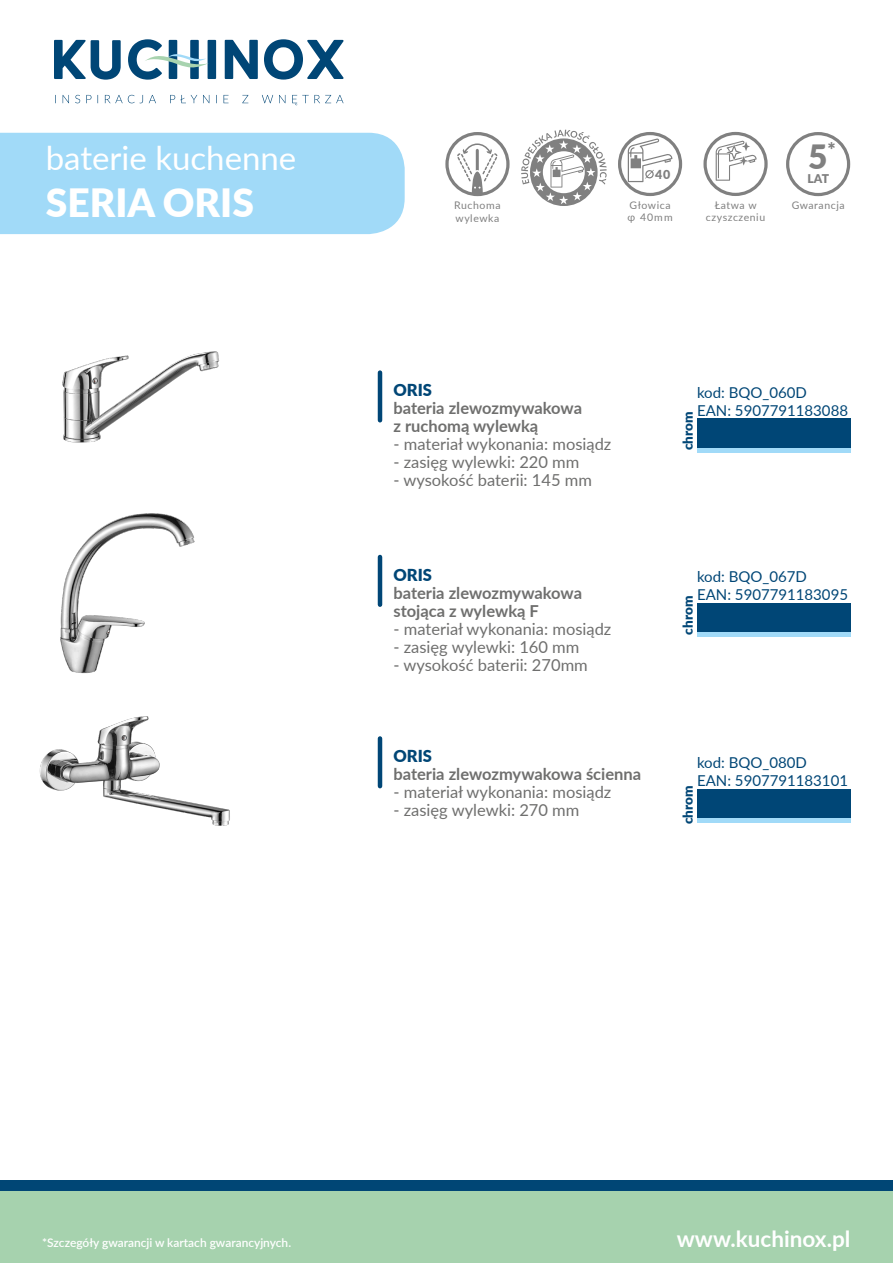
<style>
.page{position:relative;width:893px;height:1263px;background:#fff}
.page>*{position:absolute;margin:0;border:0;box-sizing:border-box;transform-origin:0 0}
.t1{font:900 39px "Lato";color:#fff}
.t2{font:900 33.45px "Lato";color:#808080}
.t3{font:33px "Lato";color:#fff}
.t4{font:700 22.5px "Lato";color:#fff}
.t5{font:16.5px "Lato";color:#6f6f6e}
.t6{font:700 16.5px/18px "Lato";color:#6f6f6e}
.t7{font:900 16.5px "Lato";color:#004676}
.t8{font:15px/18px "Lato";color:#004676}
.t9{font:900 13.5px "Lato";color:#004676}
.t10{font:900 12.45px "Lato";color:#808080}
.t11{font:600 12px "Lato";color:#fff}
.t12{font:900 12px "Lato";color:#808080}
.t13{font:10.5px/12.6px "Lato";letter-spacing:.055em;color:#808080}
</style>
<div class="page">
<svg style="left:54px;top:39px;width:290px;height:41px"></svg>
<svg style="left:55px;top:95px;width:289px;height:10px"></svg>
<div style="left:0;top:133px;width:405px;height:101px;background:#a1daf8"></div>
<img style="left:60px;top:513px;width:135px;height:161px">
<img style="left:39px;top:716px;width:191px;height:110px">
<div style="left:697px;top:603px;width:153px;height:29px;background:#004676"></div>
<div style="left:697px;top:632px;width:153px;height:5px;background:#a1daf8"></div>
<hr style="left:378px;top:557px;width:4px;height:48px;background:#004676">
<div style="left:697px;top:789px;width:153px;height:29px;background:#004676"></div>
<div style="left:697px;top:818px;width:153px;height:5px;background:#a1daf8"></div>
<hr style="left:378px;top:738px;width:4px;height:48px;background:#004676">
<img style="left:62px;top:351px;width:158px;height:92px">
<div style="left:697px;top:418px;width:153px;height:30px;background:#004676"></div>
<hr style="left:697px;top:448px;width:153px;height:4px;background:#a1daf8">
<hr style="left:378px;top:373px;width:4px;height:47px;background:#004676">
<svg style="left:786px;top:132px;width:64px;height:64px"></svg>
<svg style="left:521px;top:130px;width:86px;height:76px"></svg>
<svg style="left:618px;top:132px;width:64px;height:64px"></svg>
<svg style="left:703px;top:132px;width:65px;height:64px"></svg>
<svg style="left:445px;top:132px;width:65px;height:64px"></svg>
<div style="left:0;top:1180px;width:892px;height:83px;background:#a6d2ae"></div>
<div style="left:0;top:1180px;width:892px;height:10px;background:#004675"></div>
<h3 class="t3" style="left:46px;top:134px;width:252px">baterie kuchenne</h3>
<h1 class="t1" style="left:46px;top:173px;width:210px">SERIA ORIS</h1>
<p class="t13" style="left:454px;top:198px;width:48px">Ruchoma wylewka</p>
<p class="t10" style="left:655px;top:165px;width:17px">40</p>
<p class="t13" style="left:627px;top:198px;width:47px">Głowica φ 40mm</p>
<p class="t13" style="left:706px;top:198px;width:61px;text-align:center">Łatwa w czyszczeniu</p>
<h2 class="t2" style="left:808px;top:131px;width:29px">5<sup>*</sup></h2>
<p class="t12" style="left:808px;top:170px;width:23px">LAT</p>
<p class="t13" style="left:792px;top:198px;width:54px">Gwarancja</p>
<p class="t7" style="left:393px;top:378px;width:40px">ORIS</p>
<p class="t6" style="left:393px;top:399px;width:190px">bateria zlewozmywakowa z ruchomą wylewką</p>
<p class="t5" style="left:393px;top:433px;width:219px">- materiał wykonania: mosiądz</p>
<p class="t5" style="left:393px;top:451px;width:187px">- zasięg wylewki: 220 mm</p>
<p class="t5" style="left:393px;top:469px;width:200px">- wysokość baterii: 145 mm</p>
<p class="t7" style="left:393px;top:562px;width:40px">ORIS</p>
<p class="t6" style="left:393px;top:583px;width:190px">bateria zlewozmywakowa stojąca z wylewką F</p>
<p class="t5" style="left:393px;top:617px;width:219px">- materiał wykonania: mosiądz</p>
<p class="t5" style="left:393px;top:635px;width:187px">- zasięg wylewki: 160 mm</p>
<p class="t5" style="left:393px;top:653px;width:196px">- wysokość baterii: 270mm</p>
<p class="t8" style="left:697px;top:383px;width:152px">kod: BQO_060D<br>EAN: 5907791183088</p>
<p class="t9" style="left:678px;top:450px;width:40px;rotate:-90deg">chrom</p>
<p class="t8" style="left:697px;top:567px;width:152px">kod: BQO_067D<br>EAN: 5907791183095</p>
<p class="t9" style="left:678px;top:634px;width:40px;rotate:-90deg">chrom</p>
<p class="t7" style="left:393px;top:744px;width:40px">ORIS</p>
<p class="t6" style="left:393px;top:765px;width:249px">bateria zlewozmywakowa ścienna</p>
<p class="t5" style="left:393px;top:780px;width:219px">- materiał wykonania: mosiądz</p>
<p class="t5" style="left:393px;top:798px;width:187px">- zasięg wylewki: 270 mm</p>
<p class="t8" style="left:697px;top:753px;width:152px">kod: BQO_080D<br>EAN: 5907791183101</p>
<p class="t9" style="left:678px;top:824px;width:40px;rotate:-90deg">chrom</p>
<p class="t11" style="left:42px;top:1234px;width:250px">*Szczegóły gwarancji w kartach gwarancyjnych.</p>
<h3 class="t4" style="left:677px;top:1222px;width:175px">www.kuchinox.pl</h3>
</div>
